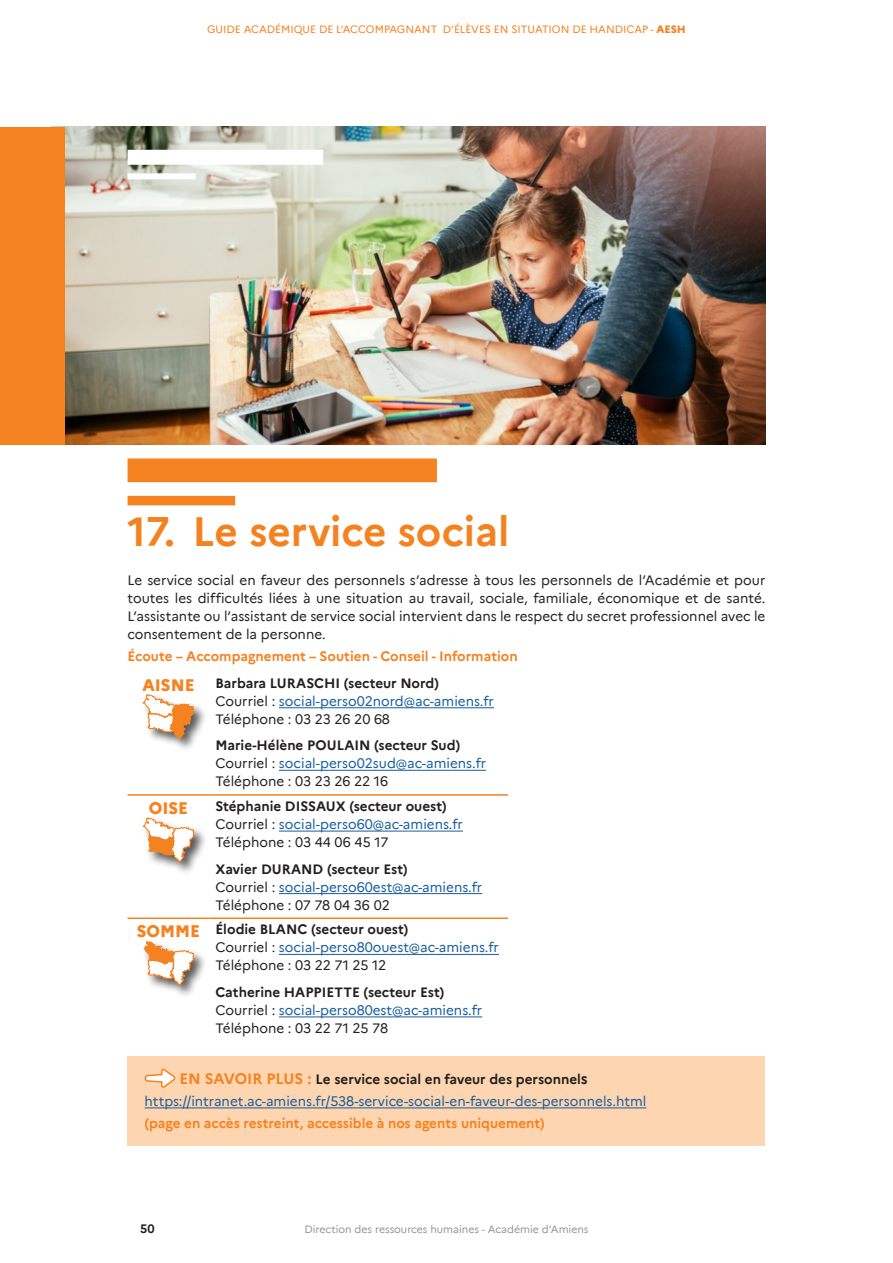
<style>
.page{position:relative;width:893px;height:1263px;background:#fff}
.page>*{position:absolute;margin:0;border:0;box-sizing:border-box;transform-origin:0 0}
.t1{font:700 40.5px "Marianne";color:#f58220}
.t2{font:800 16.5px "Marianne";color:#f58220}
.t3{font:13.5px/18px "Marianne";color:#175d9e}
.t4{font:700 13.5px/18px "Marianne";color:#231f20}
.PUCES_PERSO{font:13.5px/18px "Marianne";color:#231f20;text-align:justify}
.PUCES_PERSO-2{font:700 13.5px "Marianne";color:#f58220}
.t5{font:700 12px "Marianne";color:#231f20}
.t6{font:10.5px "Marianne";color:#f58220}
.t7{font:10.5px "Marianne";color:#939598}
.s1{font-weight:800}
.s2{font-weight:700;color:#231f20}
.s3{color:#231f20}
.s4{font-weight:400}
.s5{font-weight:400;color:#175d9e}
.s6{font-size:15px;color:#f58220}
.s7{font-size:15px}
</style>
<div class="page">
<img style="left:65px;top:127px;width:700px;height:317px">
<div style="left:128px;top:458px;width:309px;height:24px;background:#f58220"></div>
<div style="left:128px;top:496px;width:107px;height:9px;background:#f58220"></div>
<hr style="left:128px;top:917px;width:81px;height:2px;background:#f58220">
<hr style="left:209px;top:917px;width:299px;height:2px;background:#f58220">
<hr style="left:128px;top:794px;width:81px;height:2px;background:#f58220">
<hr style="left:209px;top:794px;width:299px;height:2px;background:#f58220">
<div style="left:142px;top:693px;width:66px;height:59px;background:#231f20;opacity:.75"></div>
<svg style="left:143px;top:694px;width:52px;height:48px"></svg>
<hr style="left:279px;top:707px;width:215px;height:1px;background:#175d9e">
<hr style="left:279px;top:770px;width:207px;height:1px;background:#175d9e">
<div style="left:142px;top:816px;width:66px;height:60px;background:#231f20;opacity:.75"></div>
<svg style="left:143px;top:817px;width:51px;height:47px"></svg>
<hr style="left:279px;top:831px;width:184px;height:1px;background:#175d9e">
<hr style="left:279px;top:893px;width:203px;height:1px;background:#175d9e">
<div style="left:142px;top:939px;width:66px;height:60px;background:#231f20;opacity:.75"></div>
<svg style="left:143px;top:941px;width:51px;height:46px"></svg>
<hr style="left:279px;top:954px;width:220px;height:1px;background:#175d9e">
<hr style="left:279px;top:1016px;width:203px;height:1px;background:#175d9e">
<div style="left:0;top:127px;width:65px;height:317px;background:#f58220"></div>
<div style="left:128px;top:150px;width:195px;height:15px;background:#fff"></div>
<div style="left:128px;top:173px;width:68px;height:6px;background:#fff"></div>
<div style="left:128px;top:1056px;width:637px;height:89px;background:#fdd5b0"></div>
<hr style="left:145px;top:1107px;width:501px;height:1px;background:#175d9e">
<svg style="left:145px;top:1068px;width:31px;height:19px"></svg>
<p class="t6" style="left:207px;top:23px;width:480px">GUIDE ACADÉMIQUE DE L’ACCOMPAGNANT D’ÉLÈVES EN SITUATION DE HANDICAP - <span class="s1">AESH</span></p>
<p class="t1" style="left:128px;top:507px;width:383px">17. Le service social</p>
<p class="PUCES_PERSO" style="left:128px;top:571px;width:639px">Le service social en faveur des personnels s’adresse à tous les personnels de l’Académie et pour toutes les difficultés liées à une situation au travail, sociale, familiale, économique et de santé.<br>L’assistante ou l’assistant de service social intervient dans le respect du secret professionnel avec le consentement de la personne.</p>
<p class="PUCES_PERSO-2" style="left:128px;top:648px;width:392px">Écoute – Accompagnement – Soutien - Conseil - Information</p>
<p class="t2" style="left:142px;top:675px;width:54px">AISNE</p>
<p class="t3" style="left:215px;top:674px;width:280px"><span class="s2">Barbara LURASCHI (secteur Nord)<br></span><span class="s3">Courriel :</span> social-perso02nord@ac-amiens.fr<br><span class="s3">Téléphone : 03 23 26 20 68</span></p>
<p class="t4" style="left:215px;top:736px;width:272px">Marie-Hélène POULAIN (secteur Sud)<br><span class="s4">Courriel :</span> <span class="s5">social-perso02sud@ac-amiens.fr<br></span><span class="s4">Téléphone : 03 23 26 22 16</span></p>
<p class="t2" style="left:149px;top:798px;width:41px">OISE</p>
<p class="t4" style="left:215px;top:797px;width:249px">Stéphanie DISSAUX (secteur ouest)<br><span class="s4">Courriel :</span> <span class="s5">social-perso60@ac-amiens.fr<br></span><span class="s4">Téléphone : 03 44 06 45 17</span></p>
<p class="t3" style="left:215px;top:860px;width:268px"><span class="s2">Xavier DURAND (secteur Est)<br></span><span class="s3">Courriel :</span> social-perso60est@ac-amiens.fr<br><span class="s3">Téléphone : 07 78 04 36 02</span></p>
<p class="t2" style="left:137px;top:921px;width:65px">SOMME</p>
<p class="t3" style="left:215px;top:920px;width:285px"><span class="s2">Élodie BLANC (secteur ouest)<br></span><span class="s3">Courriel :</span> social-perso80ouest@ac-amiens.fr<br><span class="s3">Téléphone : 03 22 71 25 12</span></p>
<p class="t4" style="left:215px;top:983px;width:268px">Catherine HAPPIETTE (secteur Est)<br><span class="s4">Courriel :</span> <span class="s5">social-perso80est@ac-amiens.fr<br></span><span class="s4">Téléphone : 03 22 71 25 78</span></p>
<p class="t4" style="left:179px;top:1070px;width:410px"><span class="s6">EN SAVOIR PLUS :</span> Le service social en faveur des personnel<span class="s7">s</span></p>
<p class="t3" style="left:145px;top:1092px;width:503px">https://intranet.ac-amiens.fr/538-service-social-en-faveur-des-personnels.html</p>
<p class="PUCES_PERSO-2" style="left:145px;top:1115px;width:402px">(page en accès restreint, accessible à nos agents uniquement)</p>
<p class="t5" style="left:140px;top:1221px;width:16px">50</p>
<p class="t7" style="left:304px;top:1222px;width:286px">Direction des ressources humaines - Académie d’Amiens</p>
</div>
